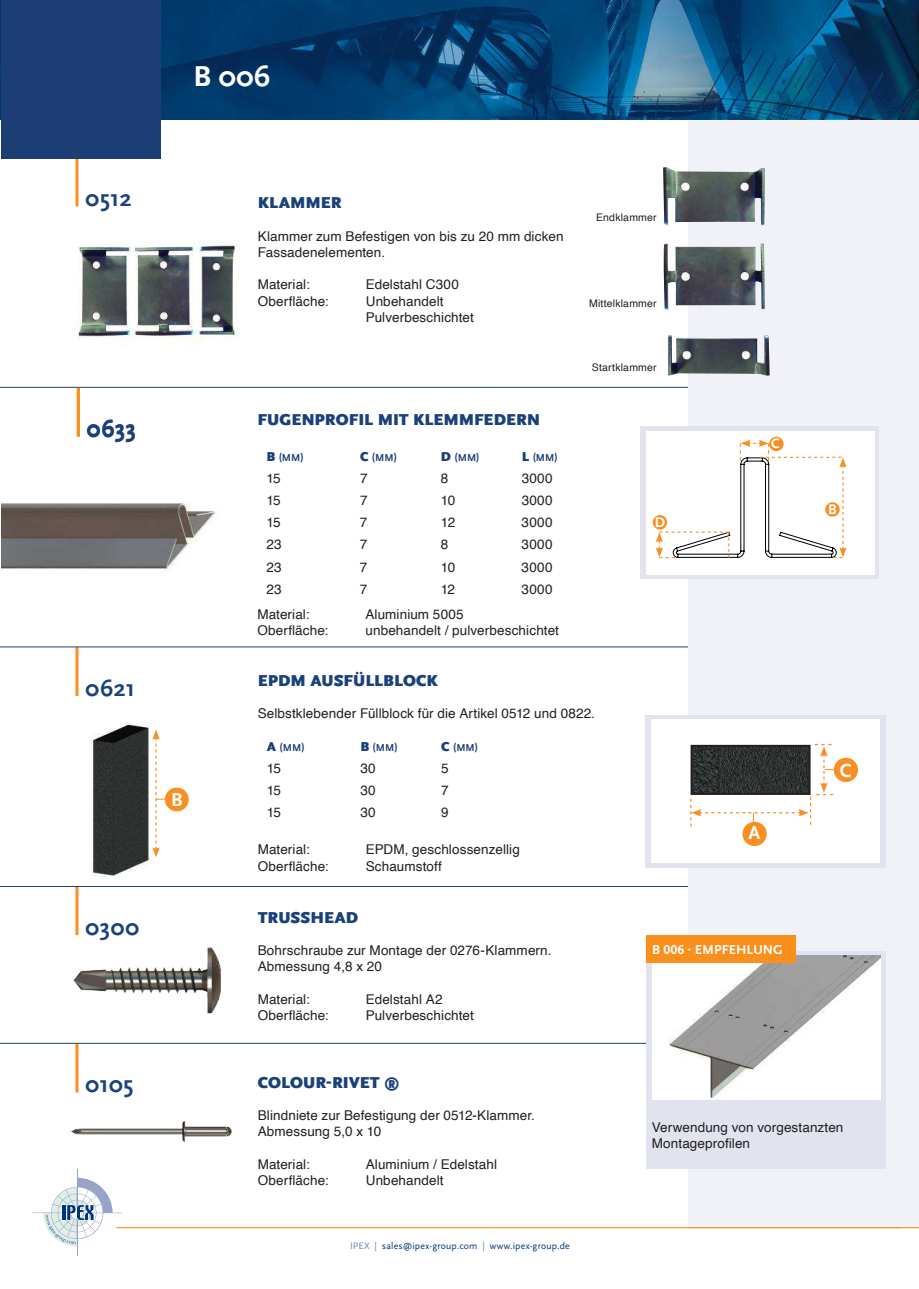
<style>
.page{position:relative;width:919px;height:1289px;background:#fff}
.page>*{position:absolute;margin:0;border:0;box-sizing:border-box;transform-origin:0 0}
.t1{font:700 30px "Scala Sans Pro";color:#fff}
.t2{font:700 24px "Scala Sans Pro";color:#1a417b}
.t3{font:700 19.8px "Scala Sans Pro";color:#fff}
.t4{font:700 19.5px "Scala Sans Pro";color:#fff}
.t5{font:900 16.5px "Scala Sans Pro";color:#1a417b}
.t6{font:700 14.4px "Scala Sans Pro";color:#fff}
.t7{font:13.5px/16.2px "Helvetica";letter-spacing:.01em;color:#241f1f}
.t8{font:700 13.5px "Scala Sans Pro";letter-spacing:.005em;color:#fff}
.t9{font:700 10.5px "Scala Sans Pro";letter-spacing:.005em;color:#1a417b}
.t10{font:10.5px "Helvetica";letter-spacing:.015em;color:#241f1f}
.t11{font:9.75px "Scala Sans Pro";letter-spacing:.015em;color:#003578}
.s1{font-weight:900;font-size:13.5px}
.s2{color:#7183b0}
</style>
<div class="page">
<div style="left:707px;top:13px;width:211px;height:1213px;background:#f1f2f8"></div>
<svg style="left:0;top:1px;width:917px;height:118px;background:#0a4775"></svg>
<hr style="left:115px;top:1226px;width:803px;height:2px;background:#f98f1c">
<hr style="left:77px;top:1168px;width:1px;height:87px;background:#98a4c7">
<hr style="left:32px;top:1212px;width:90px;height:1px;background:#98a4c7">
<svg style="left:43px;top:1177px;width:78px;height:69px"></svg>
<img style="left:72px;top:203px;width:163px;height:142px">
<hr style="left:75px;top:157px;width:3px;height:49px;background:#f98f1c">
<div style="left:1px;top:0;width:159px;height:158px;background:#1d3e75"></div>
<hr style="left:75px;top:1043px;width:3px;height:49px;background:#f98f1c">
<hr style="left:75px;top:886px;width:3px;height:49px;background:#f98f1c">
<hr style="left:75px;top:647px;width:3px;height:49px;background:#f98f1c">
<hr style="left:0;top:387px;width:865px;height:1px;background:#1d3e75">
<hr style="left:0;top:646px;width:865px;height:1px;background:#1d3e75">
<hr style="left:0;top:886px;width:865px;height:1px;background:#1d3e75">
<hr style="left:0;top:1043px;width:865px;height:1px;background:#1d3e75">
<div style="left:687px;top:140px;width:212px;height:1013px;background:#f1f2f8"></div>
<div style="left:646px;top:951px;width:239px;height:217px;background:#e1e3ee"></div>
<div style="left:645px;top:714px;width:240px;height:153px;background:#e1e3ee"></div>
<img style="left:68px;top:1121px;width:164px;height:21px">
<img style="left:73px;top:947px;width:148px;height:67px">
<img style="left:92px;top:723px;width:58px;height:153px">
<svg style="left:152px;top:729px;width:13px;height:128px"></svg>
<div style="left:165px;top:787px;width:24px;height:24px;background:#f98f22;border-radius:50%"></div>
<div style="left:651px;top:955px;width:229px;height:144px;background:#fff"></div>
<img style="left:669px;top:955px;width:211px;height:142px">
<div style="left:651px;top:719px;width:228px;height:143px;background:#fff"></div>
<div style="left:742px;top:821px;width:24px;height:25px;background:#f98f22;border-radius:50%"></div>
<svg style="left:690px;top:744px;width:143px;height:82px"></svg>
<div style="left:833px;top:757px;width:25px;height:25px;background:#f98f22;border-radius:50%"></div>
<hr style="left:77px;top:388px;width:3px;height:48px;background:#f98f1c">
<div style="left:640px;top:426px;width:238px;height:153px;background:#e1e3ee"></div>
<div style="left:645px;top:431px;width:229px;height:143px;background:#fff"></div>
<svg style="left:655px;top:440px;width:191px;height:118px"></svg>
<div style="left:652px;top:515px;width:15px;height:14px;background:#f98f22;border-radius:50%"></div>
<div style="left:769px;top:436px;width:14px;height:15px;background:#f98f22;border-radius:50%"></div>
<div style="left:825px;top:502px;width:14px;height:14px;background:#f98f22;border-radius:50%"></div>
<img style="left:1px;top:502px;width:214px;height:70px">
<img style="left:663px;top:167px;width:102px;height:58px">
<img style="left:663px;top:243px;width:101px;height:67px">
<img style="left:668px;top:335px;width:101px;height:40px">
<div style="left:646px;top:934px;width:149px;height:28px;background:#f98f1c"></div>
<h1 class="t1" style="left:193px;top:59px;width:78px">B 006</h1>
<h2 class="t2" style="left:85px;top:185px;width:48px">0512</h2>
<h2 class="t2" style="left:87px;top:415px;width:51px">0633</h2>
<h2 class="t2" style="left:85px;top:674px;width:51px">0621</h2>
<h3 class="t4" style="left:171px;top:789px;width:13px">B</h3>
<h2 class="t2" style="left:85px;top:913px;width:55px">0300</h2>
<h2 class="t2" style="left:85px;top:1070px;width:50px">0105</h2>
<p class="t5" style="left:258px;top:193px;width:85px">KLAMMER</p>
<p class="t7" style="left:258px;top:228px;width:307px">Klammer zum Befestigen von bis zu 20 mm dicken<br>Fassadenelementen.</p>
<p class="t7" style="left:258px;top:277px;width:53px">Material:</p>
<p class="t7" style="left:366px;top:277px;width:95px">Edelstahl C300</p>
<p class="t7" style="left:258px;top:293px;width:72px">Oberfläche:</p>
<p class="t7" style="left:366px;top:293px;width:109px">Unbehandelt<br>Pulverbeschichtet</p>
<p class="t5" style="left:257px;top:410px;width:284px">FUGENPROFIL MIT KLEMMFEDERN</p>
<p class="t9" style="left:266px;top:451px;width:39px"><span class="s1">B</span> (MM)</p>
<p class="t9" style="left:360px;top:451px;width:38px"><span class="s1">C</span> (MM)</p>
<p class="t9" style="left:441px;top:451px;width:40px"><span class="s1">D</span> (MM)</p>
<p class="t9" style="left:521px;top:451px;width:37px"><span class="s1">L</span> (MM)</p>
<p class="t7" style="left:266px;top:470px;width:16px">15</p>
<p class="t7" style="left:360px;top:470px;width:9px">7</p>
<p class="t7" style="left:441px;top:470px;width:9px">8</p>
<p class="t7" style="left:521px;top:470px;width:32px">3000</p>
<p class="t7" style="left:266px;top:493px;width:16px">15</p>
<p class="t7" style="left:360px;top:493px;width:9px">7</p>
<p class="t7" style="left:441px;top:493px;width:16px">10</p>
<p class="t7" style="left:521px;top:493px;width:32px">3000</p>
<p class="t7" style="left:266px;top:515px;width:16px">15</p>
<p class="t7" style="left:360px;top:515px;width:9px">7</p>
<p class="t7" style="left:441px;top:515px;width:16px">12</p>
<p class="t7" style="left:521px;top:515px;width:32px">3000</p>
<p class="t7" style="left:266px;top:537px;width:17px">23</p>
<p class="t7" style="left:360px;top:537px;width:9px">7</p>
<p class="t7" style="left:441px;top:537px;width:9px">8</p>
<p class="t7" style="left:521px;top:537px;width:32px">3000</p>
<p class="t7" style="left:266px;top:559px;width:17px">23</p>
<p class="t7" style="left:360px;top:559px;width:9px">7</p>
<p class="t7" style="left:441px;top:559px;width:16px">10</p>
<p class="t7" style="left:521px;top:559px;width:32px">3000</p>
<p class="t7" style="left:266px;top:581px;width:17px">23</p>
<p class="t7" style="left:360px;top:581px;width:9px">7</p>
<p class="t7" style="left:441px;top:581px;width:16px">12</p>
<p class="t7" style="left:521px;top:581px;width:32px">3000</p>
<p class="t7" style="left:257px;top:606px;width:53px">Material:</p>
<p class="t7" style="left:365px;top:606px;width:100px">Aluminium 5005</p>
<p class="t7" style="left:257px;top:622px;width:72px">Oberfläche:</p>
<p class="t7" style="left:365px;top:622px;width:195px">unbehandelt / pulverbeschichtet</p>
<p class="t10" style="left:596px;top:209px;width:62px">Endklammer</p>
<p class="t10" style="left:589px;top:295px;width:69px">Mittelklammer</p>
<p class="t10" style="left:592px;top:359px;width:66px">Startklammer</p>
<p class="t6" style="left:654px;top:514px;width:12px">D</p>
<p class="t5" style="left:258px;top:671px;width:182px">EPDM AUSFÜLLBLOCK</p>
<p class="t7" style="left:258px;top:705px;width:339px">Selbstklebender Füllblock für die Artikel 0512 und 0822.</p>
<p class="t9" style="left:267px;top:741px;width:39px"><span class="s1">A</span> (MM)</p>
<p class="t9" style="left:360px;top:741px;width:39px"><span class="s1">B</span> (MM)</p>
<p class="t9" style="left:441px;top:741px;width:38px"><span class="s1">C</span> (MM)</p>
<p class="t7" style="left:267px;top:760px;width:16px">15</p>
<p class="t7" style="left:360px;top:760px;width:17px">30</p>
<p class="t7" style="left:441px;top:760px;width:9px">5</p>
<p class="t7" style="left:267px;top:782px;width:16px">15</p>
<p class="t7" style="left:360px;top:782px;width:17px">30</p>
<p class="t7" style="left:441px;top:782px;width:9px">7</p>
<p class="t7" style="left:267px;top:804px;width:16px">15</p>
<p class="t7" style="left:360px;top:804px;width:17px">30</p>
<p class="t7" style="left:441px;top:804px;width:9px">9</p>
<p class="t7" style="left:258px;top:841px;width:53px">Material:</p>
<p class="t7" style="left:366px;top:841px;width:155px">EPDM, geschlossenzellig</p>
<p class="t7" style="left:258px;top:858px;width:72px">Oberfläche:</p>
<p class="t7" style="left:366px;top:858px;width:78px">Schaumstoff</p>
<p class="t6" style="left:771px;top:435px;width:10px">C</p>
<h3 class="t3" style="left:748px;top:821px;width:13px">A</h3>
<p class="t5" style="left:258px;top:908px;width:102px">TRUSSHEAD</p>
<p class="t7" style="left:258px;top:942px;width:295px">Bohrschraube zur Montage der 0276-Klammern.<br>Abmessung 4,8 x 20</p>
<p class="t7" style="left:258px;top:991px;width:53px">Material:</p>
<p class="t7" style="left:366px;top:991px;width:78px">Edelstahl A2</p>
<p class="t7" style="left:258px;top:1007px;width:72px">Oberfläche:</p>
<p class="t7" style="left:366px;top:1007px;width:109px">Pulverbeschichtet</p>
<p class="t8" style="left:652px;top:941px;width:132px">B 006 - EMPFEHLUNG</p>
<p class="t6" style="left:828px;top:501px;width:10px">B</p>
<h3 class="t3" style="left:839px;top:759px;width:13px">C</h3>
<p class="t5" style="left:258px;top:1072px;width:144px">COLOUR-RIVET ®</p>
<p class="t7" style="left:258px;top:1107px;width:279px">Blindniete zur Befestigung der 0512-Klammer.<br>Abmessung 5,0 x 10</p>
<p class="t7" style="left:258px;top:1156px;width:53px">Material:</p>
<p class="t7" style="left:366px;top:1156px;width:133px">Aluminium / Edelstahl</p>
<p class="t7" style="left:258px;top:1172px;width:72px">Oberfläche:</p>
<p class="t7" style="left:366px;top:1172px;width:79px">Unbehandelt</p>
<p class="t11" style="left:350px;top:1240px;width:221px"><span class="s2">IPEX |</span> sales@ipex-group.com <span class="s2">|</span> www.ipex-group.de</p>
<p class="t7" style="left:651px;top:1119px;width:193px">Verwendung von vorgestanzten<br>Montageprofilen</p>
</div>
